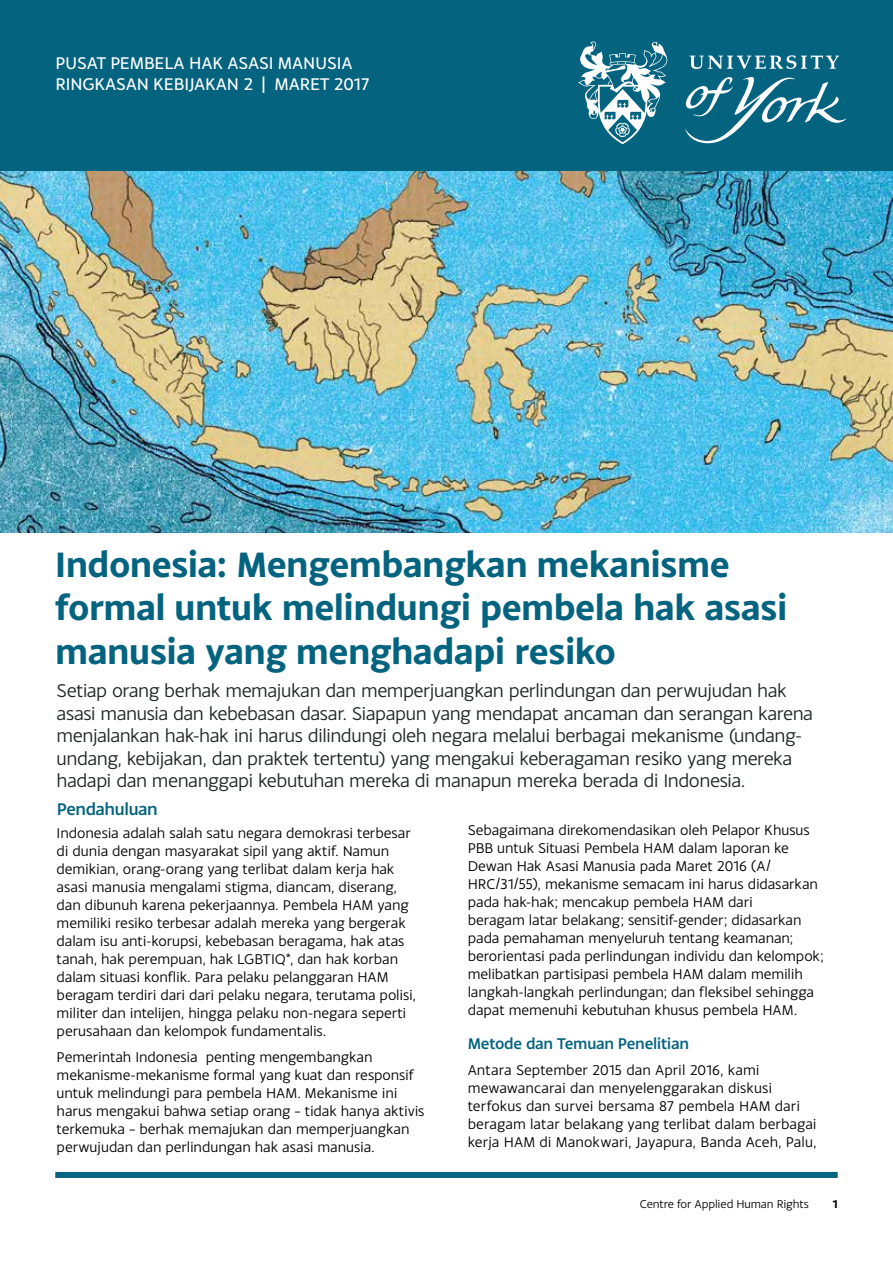
<style>
.page{position:relative;width:893px;height:1263px;background:#fff}
.page>*{position:absolute;margin:0;border:0;box-sizing:border-box;transform-origin:0 0}
.t1{font:700 37.5px/43.5px "Monsal Gothic";letter-spacing:-.015em;color:#04637f}
.t2{font:19.5px/22.5px "Monsal Gothic";letter-spacing:-.025em;color:#1f2522}
.t3{font:18px/21px "Monsal Gothic";letter-spacing:-.01em;color:#fff}
.t4{font:500 18px "Monsal Gothic";letter-spacing:-.025em;color:#04637f}
.t5{font:500 16.5px "Monsal Gothic";letter-spacing:-.02em;color:#04637f}
.t6{font:15px/18px "Monsal Gothic";letter-spacing:-.005em;color:#000}
.t7{font:12px "Monsal Gothic";letter-spacing:-.01em;color:#000}
.t8{font:700 12px "Monsal Gothic";color:#000}
</style>
<div class="page">
<div style="left:0;top:0;width:893px;height:172px;background:#04637f"></div>
<img style="left:0;top:172px;width:893px;height:360px">
<svg style="left:685px;top:55px;width:161px;height:88px"></svg>
<svg style="left:578px;top:41px;width:89px;height:103px"></svg>
<div style="left:55px;top:1172px;width:783px;height:6px;background:#04637f"></div>
<p class="t3" style="left:55px;top:52px;width:316px">PUSAT PEMBELA HAK ASASI MANUSIA<br>RINGKASAN KEBIJAKAN 2 | MARET 2017</p>
<h1 class="t1" style="left:55px;top:541px;width:734px">Indonesia: Mengembangkan mekanisme formal untuk melindungi pembela hak asasi manusia yang menghadapi resiko</h1>
<p class="t2" style="left:57px;top:679px;width:758px">Setiap orang berhak memajukan dan memperjuangkan perlindungan dan perwujudan hak asasi manusia dan kebebasan dasar. Siapapun yang mendapat ancaman dan serangan karena menjalankan hak-hak ini harus dilindungi oleh negara melalui berbagai mekanisme (undang&shy;undang, kebijakan, dan praktek tertentu) yang mengakui keberagaman resiko yang mereka hadapi dan menanggapi kebutuhan mereka di manapun mereka berada di Indonesia.</p>
<p class="t4" style="left:57px;top:798px;width:103px">Pendahuluan</p>
<p class="t6" style="left:57px;top:823px;width:361px">Indonesia adalah salah satu negara demokrasi terbesar di dunia dengan masyarakat sipil yang aktif. Namun demikian, orang-orang yang terlibat dalam kerja hak asasi manusia mengalami stigma, diancam, diserang, dan dibunuh karena pekerjaannya. Pembela HAM yang memiliki resiko terbesar adalah mereka yang bergerak dalam isu anti-korupsi, kebebasan beragama, hak atas tanah, hak perempuan, hak LGBTIQ*, dan hak korban dalam situasi konflik. Para pelaku pelanggaran HAM beragam terdiri dari dari pelaku negara, terutama polisi, militer dan intelijen, hingga pelaku non-negara seperti perusahaan dan kelompok fundamentalis.</p>
<p class="t6" style="left:57px;top:1048px;width:369px">Pemerintah Indonesia penting mengembangkan mekanisme-mekanisme formal yang kuat dan responsif untuk melindungi para pembela HAM. Mekanisme ini harus mengakui bahwa setiap orang – tidak hanya aktivis terkemuka – berhak memajukan dan memperjuangkan perwujudan dan perlindungan hak asasi manusia.</p>
<p class="t6" style="left:468px;top:821px;width:357px">Sebagaimana direkomendasikan oleh Pelapor Khusus PBB untuk Situasi Pembela HAM dalam laporan ke Dewan Hak Asasi Manusia pada Maret 2016 (A/ HRC/31/55), mekanisme semacam ini harus didasarkan pada hak-hak; mencakup pembela HAM dari<br>beragam latar belakang; sensitif-gender; didasarkan pada pemahaman menyeluruh tentang keamanan; berorientasi pada perlindungan individu dan kelompok; melibatkan partisipasi pembela HAM dalam memilih langkah-langkah perlindungan; dan fleksibel sehingga dapat memenuhi kebutuhan khusus pembela HAM.</p>
<p class="t5" style="left:468px;top:1033px;width:223px">Metode dan Temuan Penelitian</p>
<p class="t6" style="left:468px;top:1061px;width:350px">Antara September 2015 dan April 2016, kami mewawancarai dan menyelenggarakan diskusi terfokus dan survei bersama 87 pembela HAM dari beragam latar belakang yang terlibat dalam berbagai kerja HAM di Manokwari, Jayapura, Banda Aceh, Palu,</p>
<p class="t7" style="left:640px;top:1196px;width:171px">Centre for Applied Human Rights</p>
<p class="t8" style="left:832px;top:1196px;width:7px">1</p>
</div>
